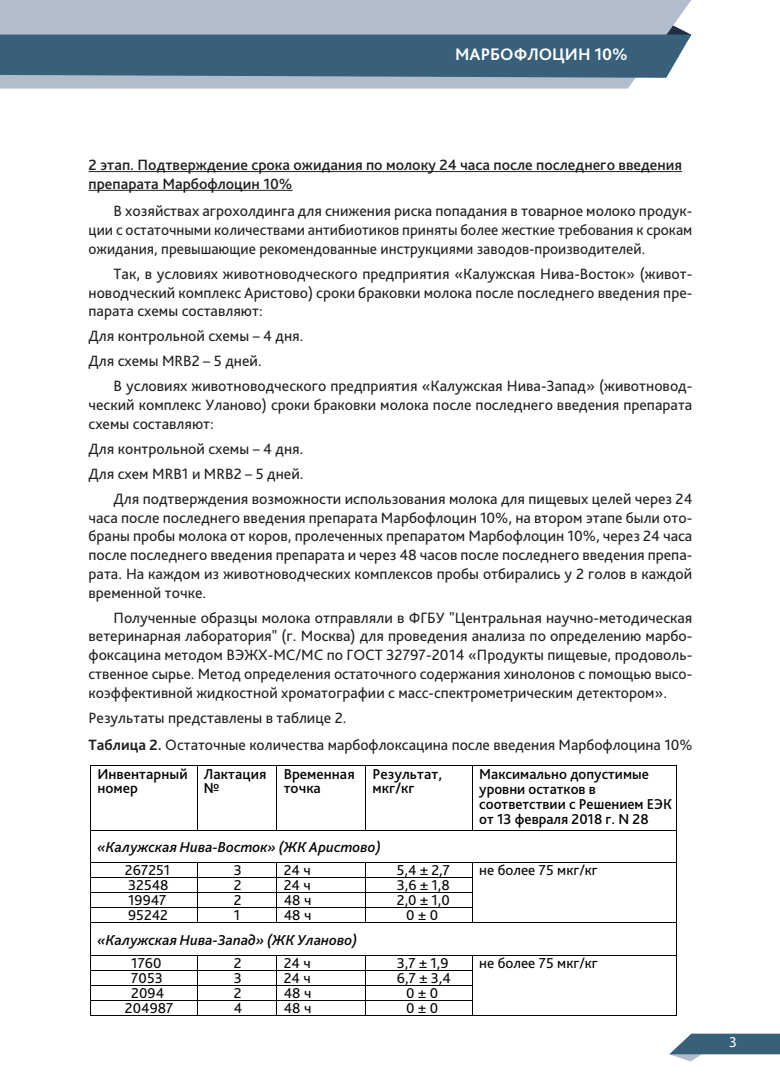
<style>
.page{position:relative;width:780px;height:1088px;background:#fff}
.page>*{position:absolute;margin:0;border:0;box-sizing:border-box;transform-origin:0 0}
.t1{font:700 17.5px "Bliss Pro";color:#fff}
.t2{font:15.62px/18.8px "Bliss Pro";color:#231f20;text-align:justify}
.t3{font:500 15.62px/18.8px "Bliss Pro";color:#231f20}
.t4{font:15px "Bliss Pro";letter-spacing:.005em;color:#040503}
.t5{font:500 15px/14.4px "Bliss Pro";color:#040503}
.t6{font:italic 500 15px "Bliss Pro";color:#040503}
.t7{font:15px "Myriad Pro";color:#fff}
.s1{font-weight:700}
</style>
<div class="page">
<svg style="left:0;top:0;width:691px;height:89px;fill:#b2bdcc"></svg>
<svg style="left:0;top:3px;width:691px;height:75px"></svg>
<svg style="left:669px;top:1033px;width:111px;height:28px"></svg>
<hr style="left:88px;top:171px;width:594px;height:1px;background:#231f20">
<hr style="left:88px;top:190px;width:204px;height:1px;background:#231f20">
<hr style="left:90px;top:765px;width:587px;height:1px;background:#040503">
<hr style="left:90px;top:765px;width:1px;height:65px;background:#040503">
<hr style="left:197px;top:765px;width:1px;height:65px;background:#040503">
<hr style="left:276px;top:765px;width:1px;height:65px;background:#040503">
<hr style="left:365px;top:765px;width:1px;height:65px;background:#040503">
<hr style="left:472px;top:765px;width:1px;height:65px;background:#040503">
<hr style="left:676px;top:765px;width:1px;height:65px;background:#040503">
<hr style="left:91px;top:830px;width:106px;height:1px;background:#040503">
<hr style="left:197px;top:830px;width:79px;height:1px;background:#040503">
<hr style="left:277px;top:830px;width:88px;height:1px;background:#040503">
<hr style="left:366px;top:830px;width:106px;height:1px;background:#040503">
<hr style="left:473px;top:830px;width:203px;height:1px;background:#040503">
<hr style="left:90px;top:830px;width:1px;height:32px;background:#040503">
<hr style="left:676px;top:830px;width:1px;height:32px;background:#040503">
<hr style="left:91px;top:862px;width:106px;height:1px;background:#040503">
<hr style="left:197px;top:862px;width:79px;height:1px;background:#040503">
<hr style="left:277px;top:862px;width:88px;height:1px;background:#040503">
<hr style="left:366px;top:862px;width:106px;height:1px;background:#040503">
<hr style="left:473px;top:862px;width:203px;height:1px;background:#040503">
<hr style="left:91px;top:877px;width:106px;height:1px;background:#040503">
<hr style="left:197px;top:877px;width:79px;height:1px;background:#040503">
<hr style="left:277px;top:877px;width:88px;height:1px;background:#040503">
<hr style="left:366px;top:877px;width:106px;height:1px;background:#040503">
<hr style="left:91px;top:892px;width:106px;height:1px;background:#040503">
<hr style="left:197px;top:892px;width:79px;height:1px;background:#040503">
<hr style="left:277px;top:892px;width:88px;height:1px;background:#040503">
<hr style="left:366px;top:892px;width:106px;height:1px;background:#040503">
<hr style="left:91px;top:907px;width:106px;height:1px;background:#040503">
<hr style="left:197px;top:907px;width:79px;height:1px;background:#040503">
<hr style="left:277px;top:907px;width:88px;height:1px;background:#040503">
<hr style="left:366px;top:907px;width:106px;height:1px;background:#040503">
<svg style="left:90px;top:862px;width:1px;height:61px"></svg>
<hr style="left:91px;top:922px;width:106px;height:1px;background:#040503">
<svg style="left:197px;top:863px;width:1px;height:59px"></svg>
<hr style="left:197px;top:922px;width:79px;height:1px;background:#040503">
<svg style="left:276px;top:862px;width:1px;height:61px"></svg>
<hr style="left:277px;top:922px;width:88px;height:1px;background:#040503">
<svg style="left:365px;top:862px;width:1px;height:61px"></svg>
<hr style="left:366px;top:922px;width:106px;height:1px;background:#040503">
<svg style="left:472px;top:862px;width:1px;height:61px"></svg>
<hr style="left:473px;top:922px;width:203px;height:1px;background:#040503">
<svg style="left:676px;top:862px;width:1px;height:61px"></svg>
<hr style="left:90px;top:923px;width:1px;height:32px;background:#040503">
<hr style="left:676px;top:923px;width:1px;height:32px;background:#040503">
<hr style="left:91px;top:955px;width:106px;height:1px;background:#040503">
<hr style="left:197px;top:955px;width:79px;height:1px;background:#040503">
<hr style="left:277px;top:955px;width:88px;height:1px;background:#040503">
<hr style="left:366px;top:955px;width:106px;height:1px;background:#040503">
<hr style="left:473px;top:955px;width:203px;height:1px;background:#040503">
<hr style="left:91px;top:970px;width:106px;height:1px;background:#040503">
<hr style="left:197px;top:970px;width:79px;height:1px;background:#040503">
<hr style="left:277px;top:970px;width:88px;height:1px;background:#040503">
<hr style="left:366px;top:970px;width:106px;height:1px;background:#040503">
<hr style="left:91px;top:985px;width:106px;height:1px;background:#040503">
<hr style="left:197px;top:985px;width:79px;height:1px;background:#040503">
<hr style="left:277px;top:985px;width:88px;height:1px;background:#040503">
<hr style="left:366px;top:985px;width:106px;height:1px;background:#040503">
<hr style="left:91px;top:1000px;width:106px;height:1px;background:#040503">
<hr style="left:197px;top:1000px;width:79px;height:1px;background:#040503">
<hr style="left:277px;top:1000px;width:88px;height:1px;background:#040503">
<hr style="left:366px;top:1000px;width:106px;height:1px;background:#040503">
<svg style="left:90px;top:955px;width:1px;height:61px"></svg>
<hr style="left:91px;top:1015px;width:106px;height:1px;background:#040503">
<svg style="left:197px;top:956px;width:1px;height:59px"></svg>
<hr style="left:197px;top:1015px;width:79px;height:1px;background:#040503">
<svg style="left:276px;top:955px;width:1px;height:61px"></svg>
<hr style="left:277px;top:1015px;width:88px;height:1px;background:#040503">
<svg style="left:365px;top:955px;width:1px;height:61px"></svg>
<hr style="left:366px;top:1015px;width:106px;height:1px;background:#040503">
<svg style="left:472px;top:955px;width:1px;height:61px"></svg>
<hr style="left:473px;top:1015px;width:203px;height:1px;background:#040503">
<svg style="left:676px;top:955px;width:1px;height:61px"></svg>
<p class="t1" style="left:455px;top:44px;width:174px">МАРБОФЛОЦИН 10%</p>
<p class="t3" style="left:88px;top:155px;width:595px">2 этап. Подтверждение срока ожидания по молоку 24 часа после последнего введения препарата Марбофлоцин 10%</p>
<p class="t2" style="left:88px;top:201px;width:605px;text-indent:25px">В хозяйствах агрохолдинга для снижения риска попадания в товарное молоко продук&shy;ции с остаточными количествами антибиотиков приняты более жесткие требования к срокам ожидания, превышающие рекомендованные инструкциями заводов-производителей.</p>
<p class="t2" style="left:88px;top:264px;width:605px;text-indent:25px">Так, в условиях животноводческого предприятия «Калужская Нива-Восток» (живот&shy;новодческий комплекс Аристово) сроки браковки молока после последнего введения пре&shy;парата схемы составляют:</p>
<p class="t2" style="left:88px;top:323px;width:216px;line-height:25px">Для контрольной схемы – 4 дня.<br>Для схемы MRB2 – 5 дней.</p>
<p class="t2" style="left:88px;top:376px;width:605px;text-indent:25px">В условиях животноводческого предприятия «Калужская Нива-Запад» (животновод&shy;ческий комплекс Уланово) сроки браковки молока после последнего введения препарата схемы составляют:</p>
<p class="t2" style="left:88px;top:439px;width:216px">Для контрольной схемы – 4 дня.</p>
<p class="t2" style="left:88px;top:464px;width:216px">Для схем MRB1 и MRB2 – 5 дней.</p>
<p class="t2" style="left:113px;top:489px;width:580px">Для подтверждения возможности использования молока для пищевых целей через 24</p>
<p class="t2" style="left:88px;top:508px;width:605px">часа после последнего введения препарата Марбофлоцин 10%, на втором этапе были ото&shy;браны пробы молока от коров, пролеченных препаратом Марбофлоцин 10%, через 24 часа после последнего введения препарата и через 48 часов после последнего введения препа&shy;рата. На каждом из животноводческих комплексов пробы отбирались у 2 голов в каждой временной точке.</p>
<p class="t2" style="left:88px;top:608px;width:605px;text-indent:25px">Полученные образцы молока отправляли в ФГБУ "Центральная научно-методическая ветеринарная лаборатория" (г. Москва) для проведения анализа по определению марбо&shy;фоксацина методом ВЭЖХ-МС/МС по ГОСТ 32797-2014 «Продукты пищевые, продоволь&shy;ственное сырье. Метод определения остаточного содержания хинолонов с помощью высо&shy;коэффективной жидкостной хроматографии с масс-спектрометрическим детектором».</p>
<p class="t2" style="left:88px;top:703px;width:605px;line-height:27.5px">Результаты представлены в таблице 2.<br><span class="s1">Таблица 2.</span> Остаточные количества марбофлоксацина после введения Марбофлоцина 10%</p>
<p class="t5" style="left:97px;top:766px;width:92px">Инвентарный номер</p>
<p class="t5" style="left:204px;top:766px;width:64px">Лактация №</p>
<p class="t5" style="left:284px;top:766px;width:73px">Временная точка</p>
<p class="t5" style="left:372px;top:766px;width:71px">Результат, мкг/кг</p>
<p class="t5" style="left:479px;top:766px;width:194px;line-height:15px">Максимально допустимые уровни остатков в соответствии с Решением ЕЭК от 13 февраля 2018 г. N 28</p>
<p class="t6" style="left:97px;top:837px;width:285px">«Калужская Нива-Восток» (ЖК Аристово)</p>
<p class="t4" style="left:125px;top:860px;width:47px">267251</p>
<p class="t4" style="left:234px;top:860px;width:10px">3</p>
<p class="t4" style="left:284px;top:860px;width:29px">24 ч</p>
<p class="t4" style="left:397px;top:860px;width:55px">5,4 ± 2,7</p>
<p class="t4" style="left:479px;top:860px;width:120px">не более 75 мкг/кг</p>
<p class="t4" style="left:128px;top:875px;width:42px">32548</p>
<p class="t4" style="left:234px;top:875px;width:9px">2</p>
<p class="t4" style="left:284px;top:875px;width:29px">24 ч</p>
<p class="t4" style="left:397px;top:875px;width:55px">3,6 ± 1,8</p>
<p class="t4" style="left:128px;top:890px;width:40px">19947</p>
<p class="t4" style="left:234px;top:890px;width:9px">2</p>
<p class="t4" style="left:284px;top:890px;width:29px">48 ч</p>
<p class="t4" style="left:397px;top:890px;width:55px">2,0 ± 1,0</p>
<p class="t4" style="left:128px;top:905px;width:41px">95242</p>
<p class="t4" style="left:234px;top:905px;width:8px">1</p>
<p class="t4" style="left:284px;top:905px;width:29px">48 ч</p>
<p class="t4" style="left:406px;top:905px;width:33px">0±0</p>
<p class="t6" style="left:97px;top:930px;width:261px">«Калужская Нива-Запад» (ЖК Уланово)</p>
<p class="t4" style="left:131px;top:953px;width:32px">1760</p>
<p class="t4" style="left:234px;top:953px;width:9px">2</p>
<p class="t4" style="left:284px;top:953px;width:29px">24 ч</p>
<p class="t4" style="left:397px;top:953px;width:53px">3,7 ± 1,9</p>
<p class="t4" style="left:479px;top:953px;width:120px">не более 75 мкг/кг</p>
<p class="t4" style="left:131px;top:968px;width:33px">7053</p>
<p class="t4" style="left:234px;top:968px;width:10px">3</p>
<p class="t4" style="left:284px;top:968px;width:29px">24 ч</p>
<p class="t4" style="left:397px;top:968px;width:55px">6,7 ± 3,4</p>
<p class="t4" style="left:131px;top:983px;width:34px">2094</p>
<p class="t4" style="left:234px;top:983px;width:9px">2</p>
<p class="t4" style="left:284px;top:983px;width:29px">48 ч</p>
<p class="t4" style="left:406px;top:983px;width:33px">0±0</p>
<p class="t4" style="left:125px;top:998px;width:50px">204987</p>
<p class="t4" style="left:234px;top:998px;width:10px">4</p>
<p class="t4" style="left:284px;top:998px;width:29px">48 ч</p>
<p class="t4" style="left:406px;top:998px;width:33px">0±0</p>
<p class="t7" style="left:729px;top:1033px;width:9px">3</p>
</div>
